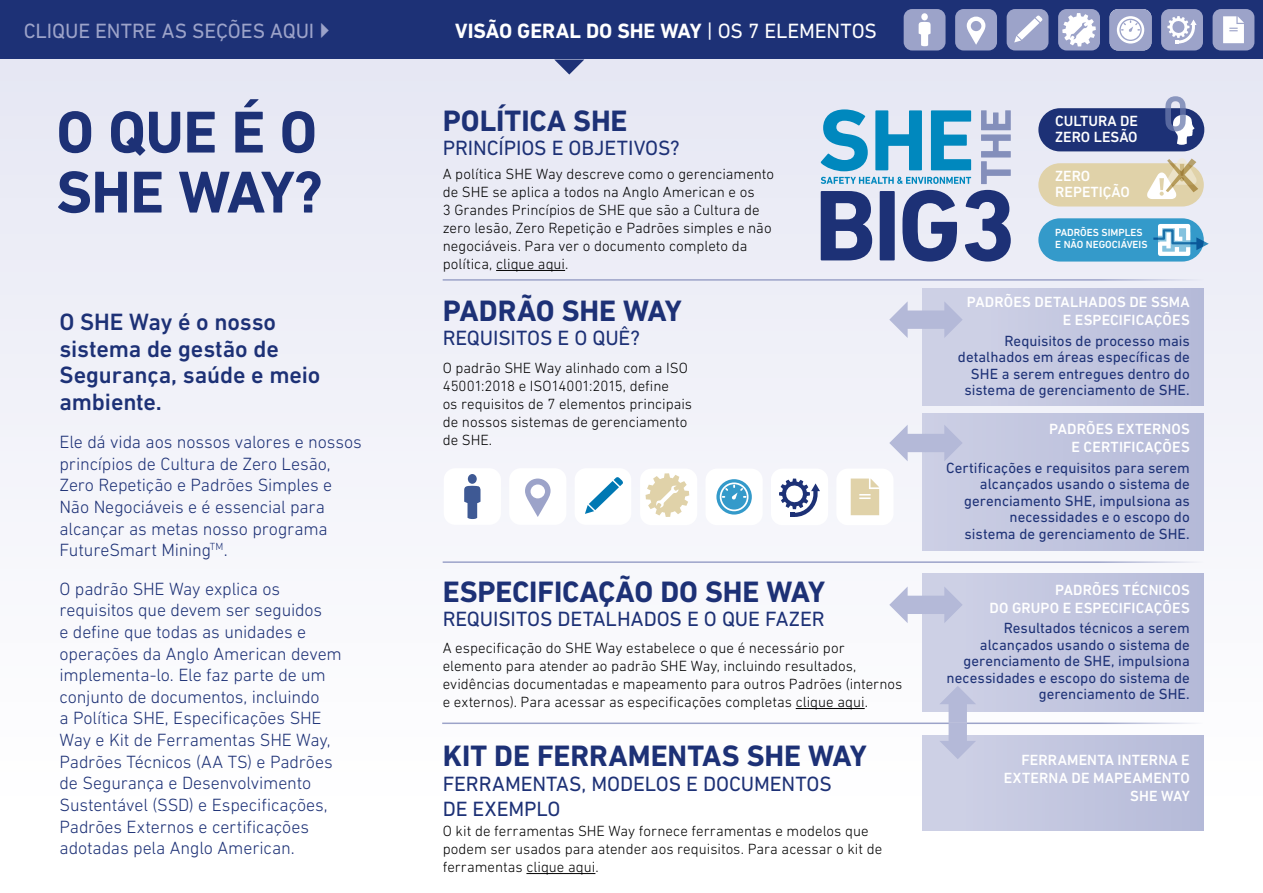
<style>
.page{position:relative;width:1263px;height:893px;background:#fff}
.page>*{position:absolute;margin:0;border:0;box-sizing:border-box;transform-origin:0 0}
.t1{font:700 60px/60px "DIN Next LT Pro";letter-spacing:-.01em;color:#1d3176}
.t2{font:700 30px "DIN Next LT Pro";letter-spacing:-.005em;color:#1d3176}
.t3{font:500 24px/26.5px "DIN Next LT Pro";letter-spacing:-.005em;color:#1d3176}
.t4{font:21px/25.2px "DIN Next LT Pro";letter-spacing:-.005em;color:#1d3176}
.t5{font:700 21px "DIN Next LT Pro";color:#fff}
.t6{font:21px "DIN Next LT Pro";letter-spacing:-.005em;color:#9ca3c9}
.t7{font:300 18px/21.6px "DIN Next LT Pro";letter-spacing:-.01em;color:#1d3176}
.t8{font:300 15px/18px "DIN Next LT Pro";color:#000}
.t9{font:15px/16.5px "DIN Next LT Pro";color:#1d3176;text-align:right}
.t10{font:500 15px/18px "DIN Next LT Pro";letter-spacing:.005em;color:#fff;text-align:right}
.t11{font:500 10.5px/12px "DIN Next LT Pro";color:#fff}
.s1{font-weight:400}
</style>
<div class="page">
<div style="left:0;top:0;width:1263px;height:60px;background:#1d3176"></div>
<div style="left:904px;top:9px;width:41px;height:41px;background:#9ca3c9;border-radius:8px"></div>
<div style="left:921px;top:13px;width:7px;height:7px;background:#fff;border-radius:50%"></div>
<svg style="left:919px;top:22px;width:12px;height:24px"></svg>
<div style="left:955px;top:9px;width:42px;height:41px;background:#9ca3c9;border-radius:8px"></div>
<svg style="left:967px;top:17px;width:18px;height:28px"></svg>
<div style="left:1007px;top:9px;width:41px;height:41px;background:#9ca3c9;border-radius:8px"></div>
<svg style="left:1014px;top:15px;width:29px;height:27px"></svg>
<div style="left:1212px;top:9px;width:42px;height:41px;background:#9ca3c9;border-radius:8px"></div>
<svg style="left:1223px;top:16px;width:21px;height:27px"></svg>
<div style="left:1161px;top:9px;width:42px;height:41px;background:#9ca3c9;border-radius:8px"></div>
<svg style="left:1167px;top:16px;width:30px;height:27px"></svg>
<div style="left:1058px;top:9px;width:42px;height:41px;background:#9ca3c9;border-radius:8px"></div>
<svg style="left:1062px;top:13px;width:34px;height:33px"></svg>
<div style="left:0;top:60px;width:1263px;height:750px;background:#f2f2f9"></div>
<div style="left:1038px;top:108px;width:166px;height:43px;background:#1d3176;border-radius:22px"></div>
<svg style="left:1165px;top:96px;width:30px;height:49px"></svg>
<div style="left:1038px;top:218px;width:166px;height:44px;background:#349aca;border-radius:22px"></div>
<svg style="left:1153px;top:222px;width:56px;height:36px"></svg>
<hr style="left:1159px;top:242px;width:10px;height:4px;background:#fff">
<div style="left:1038px;top:163px;width:166px;height:43px;background:#e0d2a9;border-radius:22px"></div>
<svg style="left:1146px;top:158px;width:52px;height:41px"></svg>
<svg style="left:820px;top:109px;width:151px;height:62px"></svg>
<svg style="left:821px;top:177px;width:150px;height:7px"></svg>
<svg style="left:981px;top:110px;width:30px;height:74px"></svg>
<svg style="left:821px;top:190px;width:136px;height:72px"></svg>
<svg style="left:965px;top:190px;width:46px;height:72px"></svg>
<hr style="left:496px;top:270px;width:69px;height:1px;background:#000">
<hr style="left:796px;top:708px;width:69px;height:1px;background:#000">
<hr style="left:526px;top:873px;width:69px;height:1px;background:#000">
<div style="left:922px;top:413px;width:281px;height:138px;background:#c0c4de"></div>
<div style="left:922px;top:574px;width:281px;height:137px;background:#c2c6df"></div>
<div style="left:922px;top:735px;width:281px;height:96px;background:#c2c6df"></div>
<div style="left:922px;top:288px;width:281px;height:118px;background:linear-gradient(to right,#d1d4e7,#b6bbd9)"></div>
<div style="left:444px;top:468px;width:57px;height:57px;background:#fff;border-radius:11px"></div>
<div style="left:468px;top:474px;width:9px;height:10px;background:#3e5994;border-radius:50%"></div>
<svg style="left:464px;top:486px;width:17px;height:33px"></svg>
<div style="left:509px;top:468px;width:57px;height:57px;background:#fff;border-radius:11px"></div>
<svg style="left:525px;top:478px;width:25px;height:39px"></svg>
<div style="left:640px;top:469px;width:57px;height:56px;background:#fff;border-radius:11px"></div>
<div style="left:575px;top:468px;width:56px;height:57px;background:#fff;border-radius:11px"></div>
<svg style="left:585px;top:477px;width:38px;height:37px"></svg>
<div style="left:836px;top:469px;width:57px;height:56px;background:#fff;border-radius:11px"></div>
<svg style="left:851px;top:479px;width:28px;height:36px"></svg>
<svg style="left:889px;top:425px;width:73px;height:36px"></svg>
<svg style="left:889px;top:301px;width:74px;height:37px"></svg>
<svg style="left:889px;top:586px;width:74px;height:37px"></svg>
<svg style="left:554px;top:60px;width:30px;height:15px"></svg>
<hr style="left:443px;top:279px;width:760px;height:2px;background:#9ca3c9">
<hr style="left:443px;top:561px;width:760px;height:2px;background:#9ca3c9">
<hr style="left:442px;top:722px;width:761px;height:2px;background:#9ca3c9">
<div style="left:705px;top:469px;width:58px;height:56px;background:#fff;border-radius:11px"></div>
<svg style="left:716px;top:479px;width:36px;height:36px"></svg>
<div style="left:771px;top:469px;width:57px;height:56px;background:#fff;border-radius:11px"></div>
<svg style="left:779px;top:479px;width:41px;height:38px"></svg>
<svg style="left:645px;top:473px;width:44px;height:44px"></svg>
<svg style="left:939px;top:686px;width:37px;height:73px"></svg>
<div style="left:1109px;top:9px;width:42px;height:41px;background:#9ca3c9;border-radius:8px"></div>
<svg style="left:1117px;top:16px;width:27px;height:28px"></svg>
<h3 class="t6" style="left:24px;top:19px;width:292px">CLIQUE ENTRE AS SEÇÕES AQUI</h3>
<h3 class="t5" style="left:455px;top:18px;width:423px">VISÃO GERAL DO SHE WAY <span class="s1">| OS 7 ELEMENTOS</span></h3>
<h1 class="t1" style="left:56px;top:102px;width:268px">O QUE É O<br>SHE WAY?</h1>
<h3 class="t3" style="left:60px;top:308px;width:262px">O SHE Way é o nosso sistema de gestão de<br>Segurança, saúde e meio ambiente.</h3>
<p class="t7" style="left:60px;top:431px;width:304px">Ele dá vida aos nossos valores e nossos princípios de Cultura de Zero Lesão, Zero Repetição e Padrões Simples e Não Negociáveis e é essencial para alcançar as metas nosso programa FutureSmart Mining<sup>TM</sup>.</p>
<p class="t7" style="left:60px;top:578px;width:284px">O padrão SHE Way explica os requisitos que devem ser seguidos<br>e define que todas as unidades e operações da Anglo American devem implementa-lo. Ele faz parte de um conjunto de documentos, incluindo<br>a Política SHE, Especificações SHE Way e Kit de Ferramentas SHE Way, Padrões Técnicos (AA TS) e Padrões de Segurança e Desenvolvimento Sustentável (SSD) e Especificações, Padrões Externos e certificações adotadas pela Anglo American.</p>
<h2 class="t2" style="left:443px;top:104px;width:186px">POLÍTICA SHE</h2>
<h3 class="t4" style="left:443px;top:135px;width:239px">PRINCÍPIOS E OBJETIVOS?</h3>
<p class="t8" style="left:443px;top:165px;width:333px">A política SHE Way descreve como o gerenciamento de SHE se aplica a todos na Anglo American e os<br>3 Grandes Princípios de SHE que são a Cultura de zero lesão, Zero Repetição e Padrões simples e não negociáveis. Para ver o documento completo da política, clique aqui.</p>
<h2 class="t2" style="left:443px;top:293px;width:241px">PADRÃO SHE WAY</h2>
<h3 class="t4" style="left:443px;top:325px;width:199px">REQUISITOS E O QUÊ?</h3>
<p class="t8" style="left:443px;top:359px;width:251px">O padrão SHE Way alinhado com a ISO<br>45001:2018 e ISO14001:2015, define<br>os requisitos de 7 elementos principais de nossos sistemas de gerenciamento de SHE.</p>
<h2 class="t2" style="left:443px;top:574px;width:384px">ESPECIFICAÇÃO DO SHE WAY</h2>
<h3 class="t4" style="left:443px;top:606px;width:383px">REQUISITOS DETALHADOS E O QUE FAZER</h3>
<p class="t8" style="left:443px;top:639px;width:461px">A especificação do SHE Way estabelece o que é necessário por elemento para atender ao padrão SHE Way, incluindo resultados, evidências documentadas e mapeamento para outros Padrões (internos e externos). Para acessar as especificações completas clique aqui.</p>
<h2 class="t2" style="left:443px;top:738px;width:426px">KIT DE FERRAMENTAS SHE WAY</h2>
<h3 class="t4" style="left:443px;top:771px;width:391px">FERRAMENTAS, MODELOS E DOCUMENTOS<br>DE EXEMPLO</h3>
<p class="t8" style="left:443px;top:822px;width:441px">O kit de ferramentas SHE Way fornece ferramentas e modelos que podem ser usados para atender aos requisitos. Para acessar o kit de ferramentas clique aqui.</p>
<p class="t10" style="left:1055px;top:113px;width:84px;line-height:16.5px;text-align:left">CULTURA DE<br>ZERO LESÃO</p>
<p class="t10" style="left:1055px;top:167px;width:76px;line-height:16.5px;text-align:left">ZERO<br>REPETIÇÃO</p>
<p class="t11" style="left:1055px;top:227px;width:94px">PADRÕES SIMPLES<br>E NÃO NEGOCIÁVEIS</p>
<p class="t10" style="left:967px;top:293px;width:224px">PADRÕES DETALHADOS DE SSMA<br>E ESPECIFICAÇÕES</p>
<p class="t9" style="left:958px;top:332px;width:233px">Requisitos de processo mais detalhados em áreas específicas de<br>SHE a serem entregues dentro do sistema de gerenciamento de SHE.</p>
<p class="t10" style="left:1049px;top:420px;width:142px">PADRÕES EXTERNOS<br>E CERTIFICAÇÕES</p>
<p class="t9" style="left:946px;top:459px;width:245px">Certificações e requisitos para serem alcançados usando o sistema de gerenciamento SHE, impulsiona as necessidades e o escopo do<br>sistema de gerenciamento de SHE.</p>
<p class="t10" style="left:989px;top:580px;width:202px">PADRÕES TÉCNICOS<br>DO GRUPO E ESPECIFICAÇÕES</p>
<p class="t9" style="left:946px;top:620px;width:245px">Resultados técnicos a serem alcançados usando o sistema de gerenciamento de SHE, impulsiona necessidades e escopo do sistema de gerenciamento de SHE.</p>
<p class="t10" style="left:1004px;top:751px;width:187px">FERRAMENTA INTERNA E<br>EXTERNA DE MAPEAMENTO<br>SHE WAY</p>
</div>
